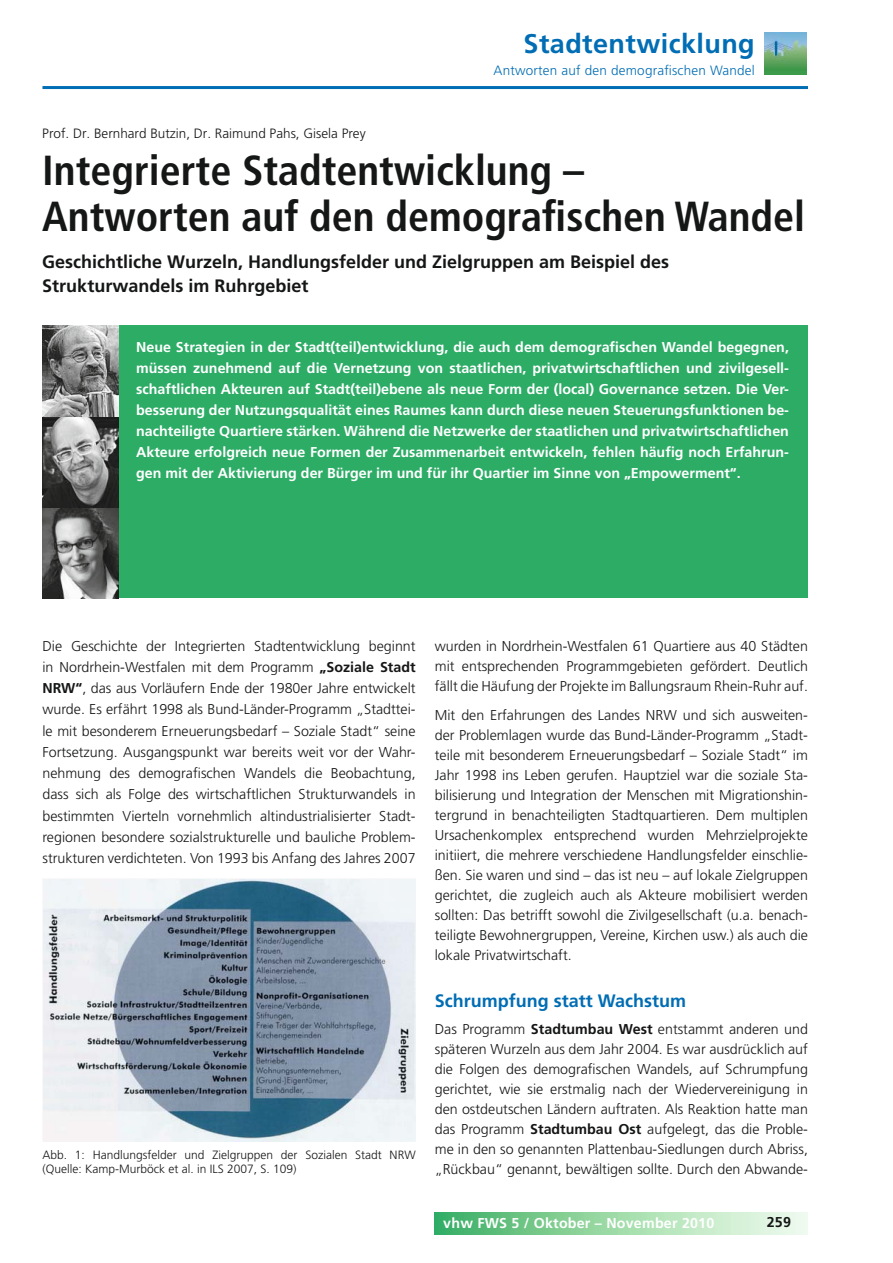
<style>
.page{position:relative;width:893px;height:1263px;background:#fff}
.page>*{position:absolute;margin:0;border:0;box-sizing:border-box;transform-origin:0 0}
.t1{font:700 condensed 42px/46.5px "Frutiger LT";color:#151616}
.t2{font:700 27px "Frutiger LT";letter-spacing:.015em;color:#006db4}
.t3{font:700 18px/24px "Frutiger LT";color:#151616}
.t4{font:700 18px "Frutiger LT";color:#006db4}
.t5{font:300 14.25px/20px "Frutiger LT";color:#151616;text-align:justify}
.t6{font:700 14.25px/21px "Frutiger LT";color:#fff;text-align:justify}
.t7{font:700 14.25px "Frutiger LT";color:#151616}
.t8{font:300 13.5px "Frutiger CE";color:#151616}
.t9{font:300 13.5px "Frutiger LT";letter-spacing:.015em;color:#006db4}
.t10{font:300 12px/14.4px "Frutiger CE";color:#151616}
.s1{font-weight:700}
</style>
<div class="page">
<hr style="left:42px;top:86px;width:766px;height:3px;background:#006eb4">
<div style="left:435px;top:1213px;width:373px;height:21px;background:linear-gradient(to right,#3fb163,#fafff2)"></div>
<img style="left:764px;top:32px;width:42px;height:43px">
<div style="left:42px;top:325px;width:766px;height:273px;background:#2dac66"></div>
<img style="left:42px;top:325px;width:76px;height:273px">
<img style="left:44px;top:879px;width:372px;height:262px">
<h2 class="t2" style="left:524px;top:33px;width:233px">Stadtentwicklung</h2>
<p class="t9" style="left:493px;top:65px;width:263px">Antworten auf den demografischen Wandel</p>
<p class="t8" style="left:42px;top:128px;width:325px">Prof. Dr. Bernhard Butzin, Dr. Raimund Pahs, Gisela Prey</p>
<h1 class="t1" style="left:42px;top:150px;width:764px">Integrierte Stadtentwicklung –<br>Antworten auf den demografischen Wandel</h1>
<p class="t3" style="left:42px;top:251px;width:628px">Geschichtliche Wurzeln, Handlungsfelder und Zielgruppen am Beispiel des<br>Strukturwandels im Ruhrgebiet</p>
<p class="t6" style="left:136px;top:338px;width:654px">Neue Strategien in der Stadt(teil)entwicklung, die auch dem demografischen Wandel begegnen, müssen zunehmend auf die Vernetzung von staatlichen, privatwirtschaftlichen und zivilgesell&shy;schaftlichen Akteuren auf Stadt(teil)ebene als neue Form der (local) Governance setzen. Die Ver&shy;besserung der Nutzungsqualität eines Raumes kann durch diese neuen Steuerungsfunktionen be&shy;nachteiligte Quartiere stärken. Während die Netzwerke der staatlichen und privatwirtschaftlichen Akteure erfolgreich neue Formen der Zusammenarbeit entwickeln, fehlen häufig noch Erfahrun&shy;gen mit der Aktivierung der Bürger im und für ihr Quartier im Sinne von „Empowerment“.</p>
<p class="t5" style="left:42px;top:636px;width:375px;line-height:21.3px">Die Geschichte der Integrierten Stadtentwicklung beginnt in Nordrhein-Westfalen mit dem Programm <span class="s1">„Soziale Stadt NRW“</span>, das aus Vorläufern Ende der 1980er Jahre entwickelt wurde. Es erfährt 1998 als Bund-Länder-Programm „Stadttei&shy;le mit besonderem Erneuerungsbedarf – Soziale Stadt“ seine Fortsetzung. Ausgangspunkt war bereits weit vor der Wahr&shy;nehmung des demografischen Wandels die Beobachtung, dass sich als Folge des wirtschaftlichen Strukturwandels in bestimmten Vierteln vornehmlich altindustrialisierter Stadt&shy;regionen besondere sozialstrukturelle und bauliche Problem&shy;strukturen verdichteten. Von 1993 bis Anfang des Jahres 2007</p>
<p class="t10" style="left:42px;top:1149px;width:375px">Abb. 1: Handlungsfelder und Zielgruppen der Sozialen Stadt NRW (Quelle: Kamp-Murböck et al. in ILS 2007, S. 109)</p>
<p class="t5" style="left:435px;top:637px;width:375px">wurden in Nordrhein-Westfalen 61 Quartiere aus 40 Städten mit entsprechenden Programmgebieten gefördert. Deutlich fällt die Häufung der Projekte im Ballungsraum Rhein-Ruhr auf.</p>
<p class="t5" style="left:435px;top:707px;width:375px">Mit den Erfahrungen des Landes NRW und sich ausweiten&shy;der Problemlagen wurde das Bund-Länder-Programm „Stadt&shy;teile mit besonderem Erneuerungsbedarf – Soziale Stadt“ im Jahr 1998 ins Leben gerufen. Hauptziel war die soziale Sta&shy;bilisierung und Integration der Menschen mit Migrationshin&shy;tergrund in benachteiligten Stadtquartieren. Dem multiplen Ursachenkomplex entsprechend wurden Mehrzielprojekte initiiert, die mehrere verschiedene Handlungsfelder einschlie&shy;ßen. Sie waren und sind – das ist neu – auf lokale Zielgruppen gerichtet, die zugleich auch als Akteure mobilisiert werden sollten: Das betrifft sowohl die Zivilgesellschaft (u.a. benach&shy;teiligte Bewohnergruppen, Vereine, Kirchen usw.) als auch die lokale Privatwirtschaft.</p>
<p class="t4" style="left:435px;top:994px;width:253px">Schrumpfung statt Wachstum</p>
<p class="t5" style="left:435px;top:1020px;width:375px">Das Programm <span class="s1">Stadtumbau West</span> entstammt anderen und späteren Wurzeln aus dem Jahr 2004. Es war ausdrücklich auf die Folgen des demografischen Wandels, auf Schrumpfung gerichtet, wie sie erstmalig nach der Wiedervereinigung in den ostdeutschen Ländern auftraten. Als Reaktion hatte man das Programm <span class="s1">Stadtumbau Ost</span> aufgelegt, das die Proble&shy;me in den so genannten Plattenbau-Siedlungen durch Abriss, „Rückbau“ genannt, bewältigen sollte. Durch den Abwande-</p>
<p class="t6" style="left:443px;top:1214px;width:272px">vhw FWS 5 / Oktober – November 2010</p>
<p class="t7" style="left:767px;top:1217px;width:26px">259</p>
</div>
